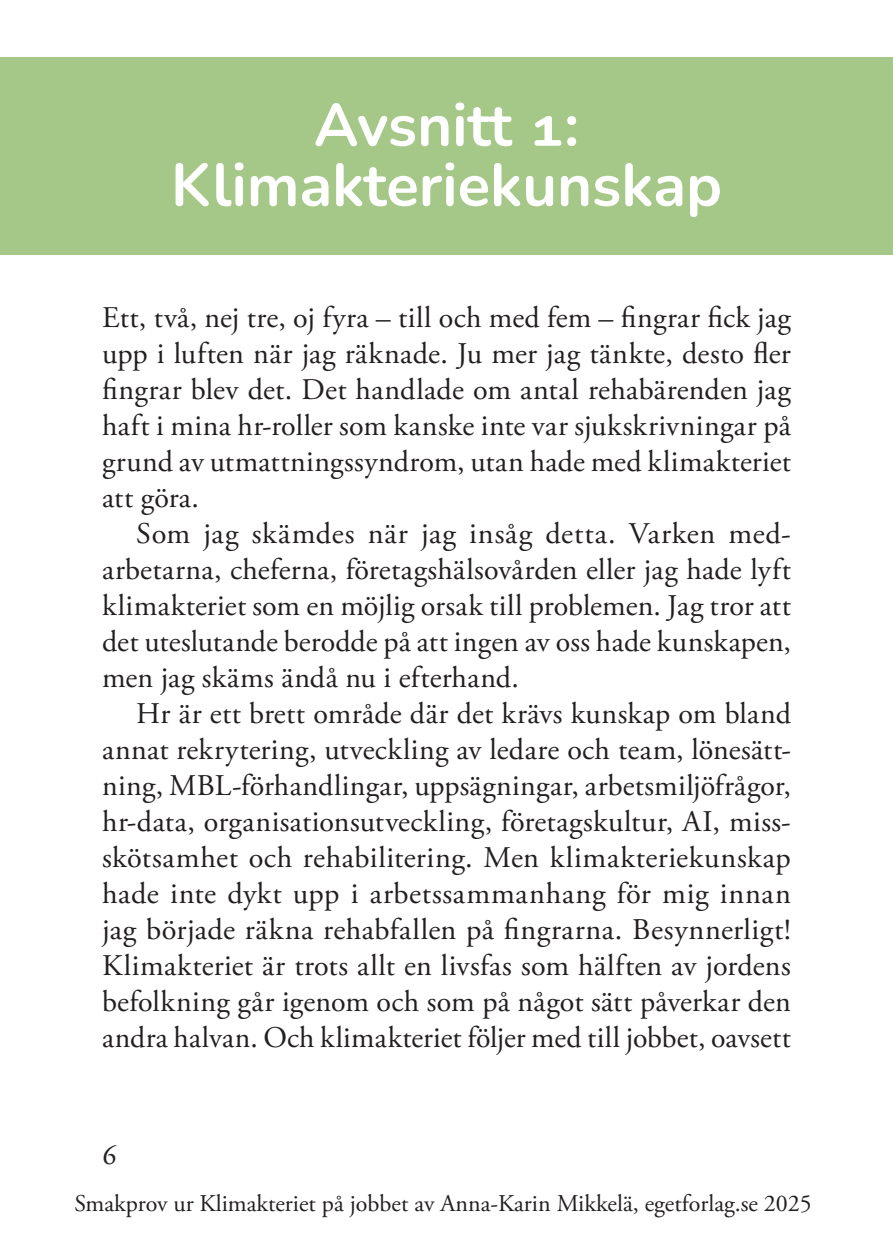
<style>
.page{position:relative;width:893px;height:1259px;background:#fff}
.page>*{position:absolute;margin:0;border:0;box-sizing:border-box;transform-origin:0 0}
.t1{font:700 60px/60px "Nunito";color:#fff;text-align:center}
.t2{font:30px "Adobe Garamond Pro";letter-spacing:.01em;color:#231f20}
.t3{font:24px "Adobe Garamond Pro";color:#231f20}
</style>
<div class="page">
<div style="left:0;top:57px;width:893px;height:198px;background:#a5c888"></div>
<p class="t1" style="left:171px;top:92px;width:553px">Avsnitt 1:<br>Klimakteriekunskap</p>
<p class="t2" style="left:102px;top:299px;width:690px">Ett, två, nej tre, oj fyra – till och med fem – fingrar fick jag</p>
<p class="t2" style="left:102px;top:335px;width:690px">upp i luften när jag räknade. Ju mer jag tänkte, desto fler</p>
<p class="t2" style="left:102px;top:371px;width:690px">fingrar blev det. Det handlade om antal rehabärenden jag</p>
<p class="t2" style="left:102px;top:407px;width:690px">haft i mina hr-roller som kanske inte var sjukskrivningar på</p>
<p class="t2" style="left:102px;top:443px;width:690px">grund av utmattningssyndrom, utan hade med klimakteriet</p>
<p class="t2" style="left:102px;top:479px;width:99px">att göra.</p>
<p class="t2" style="left:136px;top:515px;width:656px">Som jag skämdes när jag insåg detta. Varken med-</p>
<p class="t2" style="left:102px;top:551px;width:690px">arbetarna, cheferna, företagshälsovården eller jag hade lyft</p>
<p class="t2" style="left:102px;top:587px;width:690px">klimakteriet som en möjlig orsak till problemen. Jag tror att</p>
<p class="t2" style="left:102px;top:623px;width:690px">det uteslutande berodde på att ingen av oss hade kunskapen,</p>
<p class="t2" style="left:102px;top:659px;width:418px">men jag skäms ändå nu i efterhand.</p>
<p class="t2" style="left:136px;top:695px;width:656px">Hr är ett brett område där det krävs kunskap om bland</p>
<p class="t2" style="left:102px;top:731px;width:690px">annat rekrytering, utveckling av ledare och team, lönesätt-</p>
<p class="t2" style="left:102px;top:767px;width:690px">ning, MBL-förhandlingar, uppsägningar, arbetsmiljöfrågor,</p>
<p class="t2" style="left:102px;top:803px;width:690px">hr-data, organisationsutveckling, företagskultur, AI, miss-</p>
<p class="t2" style="left:102px;top:839px;width:690px">skötsamhet och rehabilitering. Men klimakteriekunskap</p>
<p class="t2" style="left:102px;top:875px;width:690px">hade inte dykt upp i arbetssammanhang för mig innan</p>
<p class="t2" style="left:102px;top:911px;width:690px">jag började räkna rehabfallen på fingrarna. Besynnerligt!</p>
<p class="t2" style="left:102px;top:947px;width:690px">Klimakteriet är trots allt en livsfas som hälften av jordens</p>
<p class="t2" style="left:102px;top:983px;width:690px">befolkning går igenom och som på något sätt påverkar den</p>
<p class="t2" style="left:102px;top:1019px;width:690px">andra halvan. Och klimakteriet följer med till jobbet, oavsett</p>
<p class="t2" style="left:102px;top:1136px;width:16px">6</p>
<p class="t3" style="left:74px;top:1188px;width:739px">Smakprov ur Klimakteriet på jobbet av Anna-Karin Mikkelä, egetforlag.se 2025</p>
</div>
